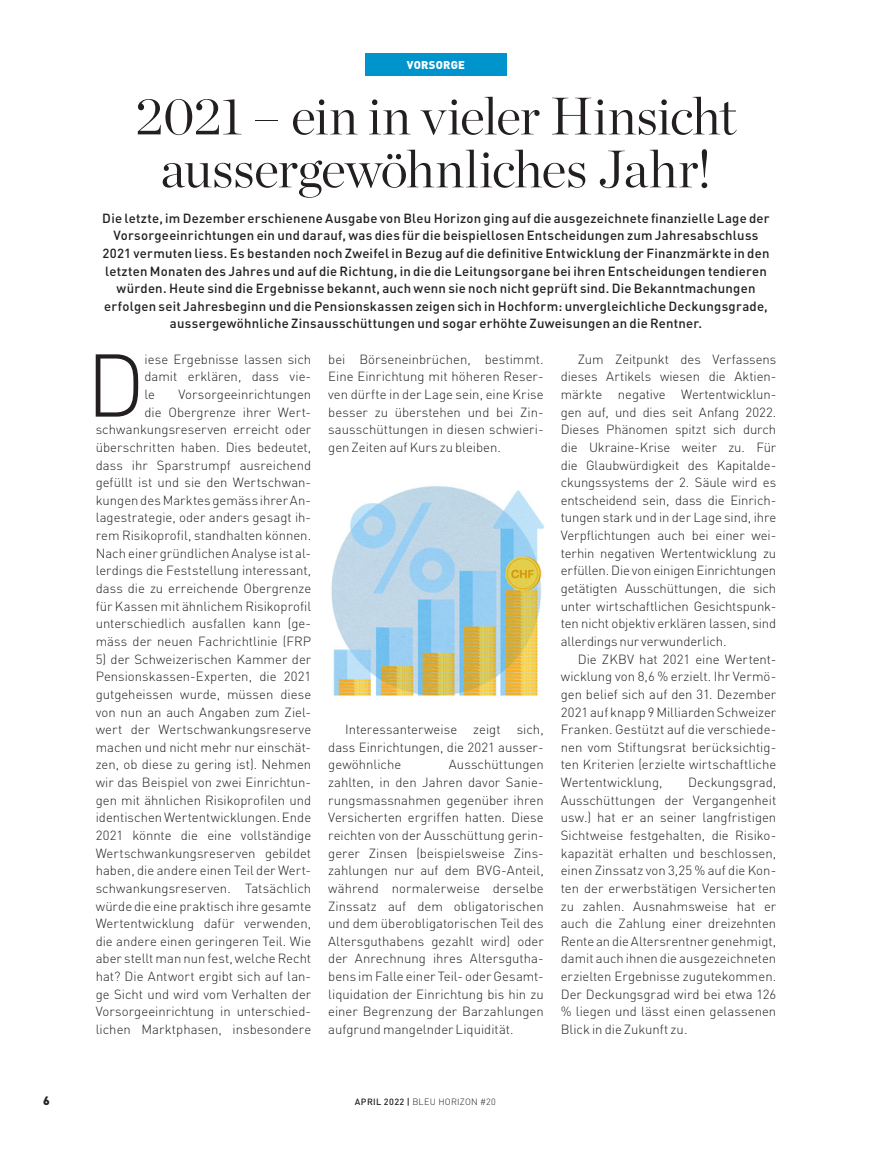
<style>
.page{position:relative;width:872px;height:1149px;background:#fff}
.page>*{position:absolute;margin:0;border:0;box-sizing:border-box;transform-origin:0 0}
.TXT_courant_lettrine{font:300 87.45px "DIN";color:#231f20}
.Titre_36_36_Chronicl{font:300 52.5px/52.8px "Chronicle Display";letter-spacing:-.015em;color:#231f20;text-align:center}
.TXT_courant_DEUTSCH{font:300 13.2px/17.7px "DIN";color:#231f20;text-align:justify}
.TXT_courant_lettrine-2{font:300 13.2px/17.7px "DIN";color:#231f20;text-align:justify}
.Chapeau___Intro_DEUT{font:500 13.2px/17.7px "DIN";letter-spacing:.02em;color:#231f20;text-align:center}
.t1{font:900 12px "DIN";color:#231f20}
.t2{font:900 11.25px "DIN";letter-spacing:.02em;color:#fff}
.t3{font:300 9px "DIN";letter-spacing:.03em;color:#231f20}
.s1{font-weight:500}
</style>
<div class="page">
<div style="left:365px;top:53px;width:142px;height:23px;background:#0094cd"></div>
<img style="left:331px;top:486px;width:214px;height:210px">
<p class="t2" style="left:407px;top:58px;width:60px">VORSORGE</p>
<p class="Titre_36_36_Chronicl" style="left:135px;top:86px;width:603px">2021 – ein in vieler Hinsicht aussergewöhnliches Jahr!</p>
<p class="Chapeau___Intro_DEUT" style="left:102px;top:208px;width:669px">Die letzte, im Dezember erschienene Ausgabe von Bleu Horizon ging auf die ausgezeichnete finanzielle Lage der Vorsorgeeinrichtungen ein und darauf, was dies für die beispiellosen Entscheidungen zum Jahresabschluss 2021 vermuten liess. Es bestanden noch Zweifel in Bezug auf die definitive Entwicklung der Finanzmärkte in den letzten Monaten des Jahres und auf die Richtung, in die die Leitungsorgane bei ihren Entscheidungen tendieren würden. Heute sind die Ergebnisse bekannt, auch wenn sie noch nicht geprüft sind. Die Bekanntmachungen erfolgen seit Jahresbeginn und die Pensionskassen zeigen sich in Hochform: unvergleichliche Deckungsgrade, aussergewöhnliche Zinsausschüttungen und sogar erhöhte Zuweisungen an die Rentner.</p>
<p class="TXT_courant_lettrine" style="left:86px;top:331px;width:61px">D</p>
<p class="TXT_courant_lettrine-2" style="left:144px;top:350px;width:168px">iese Ergebnisse lassen sich damit erklären, dass vie&shy;le</p>
<p class="TXT_courant_lettrine-2" style="left:96px;top:385px;width:217px;text-align:right">Vorsorgeeinrichtungen<br>die Obergrenze ihrer Wert&shy;schwankungsreserven erreicht oder überschritten haben. Dies bedeutet, dass ihr Sparstrumpf ausreichend gefüllt ist und sie den Wertschwan&shy;kungen des Marktes gemäss ihrer An&shy;lagestrategie, oder anders gesagt ih&shy;rem Risikoprofil, standhalten können.<br>Nach einer gründlichen Analyse ist al&shy;lerdings die Feststellung interessant, dass die zu erreichende Obergrenze für Kassen mit ähnlichem Risikoprofil unterschiedlich ausfallen kann (ge&shy;mäss der neuen Fachrichtlinie (FRP</p>
<p class="TXT_courant_lettrine-2" style="left:96px;top:649px;width:217px">5) der Schweizerischen Kammer der Pensionskassen-Experten, die 2021 gutgeheissen wurde, müssen diese von nun an auch Angaben zum Ziel&shy;wert der Wertschwankungsreserve machen und nicht mehr nur einschät&shy;zen, ob diese zu gering ist). Nehmen wir das Beispiel von zwei Einrichtun&shy;gen mit ähnlichen Risikoprofilen und identischen Wertentwicklungen. Ende 2021 könnte die eine vollständige Wertschwankungsreserven gebildet haben, die andere einen Teil der Wert&shy;schwankungsreserven. Tatsächlich würde die eine praktisch ihre gesamte Wertentwicklung dafür verwenden, die andere einen geringeren Teil. Wie aber stellt man nun fest, welche Recht hat? Die Antwort ergibt sich auf lan&shy;ge Sicht und wird vom Verhalten der Vorsorgeeinrichtung in unterschied&shy;lichen Marktphasen, insbesondere</p>
<p class="TXT_courant_lettrine-2" style="left:328px;top:350px;width:217px">bei Börseneinbrüchen, bestimmt.<br>Eine Einrichtung mit höheren Reser&shy;ven dürfte in der Lage sein, eine Krise besser zu überstehen und bei Zin&shy;sausschüttungen in diesen schwieri&shy;gen Zeiten auf Kurs zu bleiben.</p>
<p class="TXT_courant_DEUTSCH" style="left:328px;top:720px;width:217px;text-indent:17px">Interessanterweise zeigt sich, dass Einrichtungen, die 2021 ausser&shy;gewöhnliche</p>
<p class="TXT_courant_DEUTSCH" style="left:328px;top:755px;width:217px;text-indent:121px">Ausschüttungen zahlten, in den Jahren davor Sanie&shy;rungsmassnahmen gegenüber ihren Versicherten ergriffen hatten. Diese reichten von der Ausschüttung gerin&shy;gerer Zinsen (beispielsweise Zins&shy;zahlungen nur auf dem BVG-Anteil, während normalerweise derselbe Zinssatz auf dem obligatorischen und dem überobligatorischen Teil des Altersguthabens gezahlt wird) oder der Anrechnung ihres Altersgutha&shy;bens im Falle einer Teil- oder Gesamt&shy;liquidation der Einrichtung bis hin zu einer Begrenzung der Barzahlungen aufgrund mangelnder Liquidität.</p>
<p class="TXT_courant_DEUTSCH" style="left:561px;top:350px;width:217px;text-indent:17px">Zum Zeitpunkt des Verfassens dieses Artikels wiesen die Aktien&shy;märkte negative Wertentwicklun&shy;gen auf, und dies seit Anfang 2022.<br>Dieses Phänomen spitzt sich durch die Ukraine-Krise weiter zu. Für die Glaubwürdigkeit des Kapitalde&shy;ckungssystems der 2. Säule wird es entscheidend sein, dass die Einrich&shy;tungen stark und in der Lage sind, ihre Verpflichtungen auch bei einer wei&shy;terhin negativen Wertentwicklung zu erfüllen. Die von einigen Einrichtungen getätigten Ausschüttungen, die sich unter wirtschaftlichen Gesichtspunk&shy;ten nicht objektiv erklären lassen, sind allerdings nur verwunderlich.</p>
<p class="TXT_courant_DEUTSCH" style="left:561px;top:649px;width:217px;text-indent:17px">Die ZKBV hat 2021 eine Wertent&shy;wicklung von 8,6 % erzielt. Ihr Vermö&shy;gen belief sich auf den 31. Dezember 2021 auf knapp 9 Milliarden Schweizer Franken. Gestützt auf die verschiede&shy;nen vom Stiftungsrat berücksichtig&shy;ten Kriterien (erzielte wirtschaftliche Wertentwicklung,</p>
<p class="TXT_courant_DEUTSCH" style="left:561px;top:773px;width:217px;text-indent:127px">Deckungsgrad, Ausschüttungen der Vergangenheit usw.) hat er an seiner langfristigen Sichtweise festgehalten, die Risiko&shy;kapazität erhalten und beschlossen, einen Zinssatz von 3,25 % auf die Kon&shy;ten der erwerbstätigen Versicherten zu zahlen. Ausnahmsweise hat er auch die Zahlung einer dreizehnten Rente an die Altersrentner genehmigt, damit auch ihnen die ausgezeichneten erzielten Ergebnisse zugutekommen.<br>Der Deckungsgrad wird bei etwa 126 % liegen und lässt einen gelassenen Blick in die Zukunft zu.</p>
<p class="t1" style="left:43px;top:1091px;width:8px">6</p>
<p class="t3" style="left:355px;top:1095px;width:143px"><span class="s1">APRIL 2022 |</span> BLEU HORIZON #20</p>
</div>
